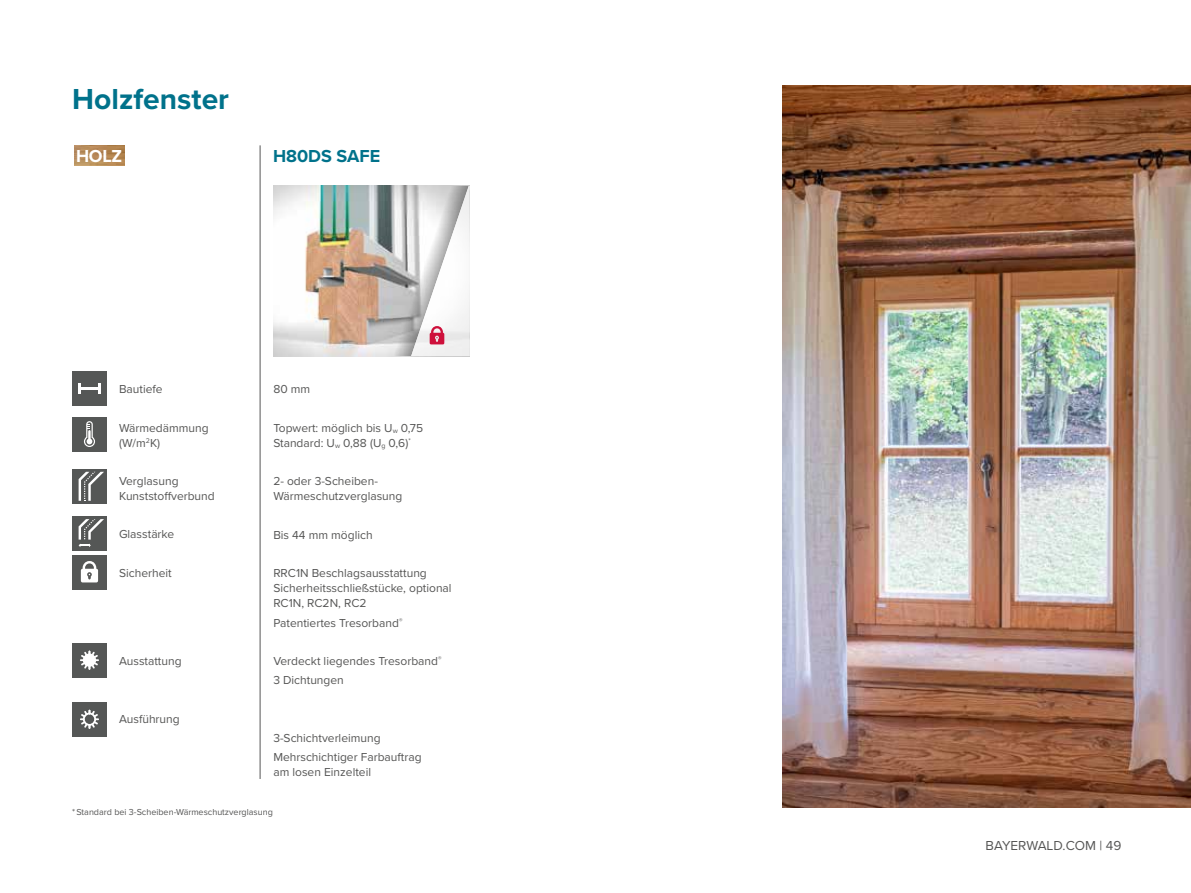
<style>
.page{position:relative;width:1191px;height:893px;background:#fff}
.page>*{position:absolute;margin:0;border:0;box-sizing:border-box;transform-origin:0 0}
.t1{font:700 30px "Proxima Nova";color:#00728b}
.t2{font:700 18px "Proxima Nova";color:#00728b}
.t3{font:700 18px "Proxima Nova";color:#fff}
.t4{font:13.5px "Proxima Nova";color:#565655}
.t5{font:12px/15px "Proxima Nova";color:#565655}
.t6{font:9px "Proxima Nova";color:#565655}
</style>
<div class="page">
<img style="left:74px;top:145px;width:50px;height:21px">
<img style="left:273px;top:186px;width:110px;height:170px">
<svg style="left:383px;top:186px;width:15px;height:170px;background:#aaadad"></svg>
<svg style="left:398px;top:186px;width:72px;height:170px"></svg>
<hr style="left:260px;top:145px;width:1px;height:634px;background:#565655">
<div style="left:72px;top:371px;width:35px;height:34px;background:#555756"></div>
<svg style="left:78px;top:383px;width:22px;height:10px"></svg>
<div style="left:72px;top:417px;width:35px;height:34px;background:#555756"></div>
<svg style="left:84px;top:421px;width:11px;height:26px"></svg>
<div style="left:72px;top:469px;width:35px;height:34px;background:#555756"></div>
<svg style="left:79px;top:472px;width:25px;height:29px"></svg>
<div style="left:72px;top:516px;width:35px;height:35px;background:#555756"></div>
<svg style="left:79px;top:519px;width:25px;height:28px"></svg>
<div style="left:72px;top:702px;width:35px;height:34px;background:#555756"></div>
<svg style="left:80px;top:710px;width:19px;height:19px"></svg>
<div style="left:72px;top:555px;width:35px;height:35px;background:#555756"></div>
<svg style="left:81px;top:561px;width:17px;height:21px"></svg>
<div style="left:72px;top:643px;width:35px;height:34px;background:#555756"></div>
<svg style="left:80px;top:651px;width:19px;height:19px"></svg>
<img style="left:782px;top:85px;width:409px;height:723px">
<h1 class="t1" style="left:72px;top:76px;width:158px">Holzfenster</h1>
<h2 class="t3" style="left:76px;top:142px;width:47px">HOLZ</h2>
<h2 class="t2" style="left:273px;top:142px;width:109px">H80DS SAFE</h2>
<p class="t5" style="left:119px;top:381px;width:45px">Bautiefe</p>
<p class="t5" style="left:119px;top:419px;width:91px">Wärmedämmung (W/m<sup>2</sup>K)</p>
<p class="t5" style="left:119px;top:473px;width:97px">Verglasung<br>Kunststoffverbund</p>
<p class="t5" style="left:119px;top:526px;width:57px">Glasstärke</p>
<p class="t5" style="left:119px;top:565px;width:54px">Sicherheit</p>
<p class="t5" style="left:119px;top:653px;width:64px">Ausstattung</p>
<p class="t5" style="left:119px;top:711px;width:62px">Ausführung</p>
<p class="t5" style="left:273px;top:381px;width:38px">80 mm</p>
<p class="t5" style="left:273px;top:420px;width:151px">Topwert: möglich bis U<sub>w</sub> 0,75<br>Standard: U<sub>w</sub> 0,88 (U<sub>g</sub> 0,6)<sup>*</sup></p>
<p class="t5" style="left:273px;top:473px;width:131px">2- oder 3-Scheiben-<br>Wärmeschutzverglasung</p>
<p class="t5" style="left:273px;top:527px;width:101px">Bis 44 mm möglich</p>
<p class="t5" style="left:273px;top:565px;width:180px">RRC1N Beschlagsausstattung<br>Sicherheitsschließstücke, optional<br>RC1N, RC2N, RC2</p>
<p class="t5" style="left:273px;top:615px;width:131px">Patentiertes Tresorband<sup>®</sup></p>
<p class="t5" style="left:273px;top:651px;width:170px;line-height:19.2px">Verdeckt liegendes Tresorband<sup>®<br></sup>3 Dichtungen</p>
<p class="t5" style="left:273px;top:728px;width:150px;line-height:19.2px">3-Schichtverleimung<br>Mehrschichtiger Farbauftrag</p>
<p class="t5" style="left:273px;top:764px;width:99px">am losen Einzelteil</p>
<p class="t6" style="left:72px;top:805px;width:202px">* Standard bei 3-Scheiben-Wärmeschutzverglasung</p>
<p class="t4" style="left:985px;top:836px;width:137px">BAYERWALD.COM | 49</p>
</div>
